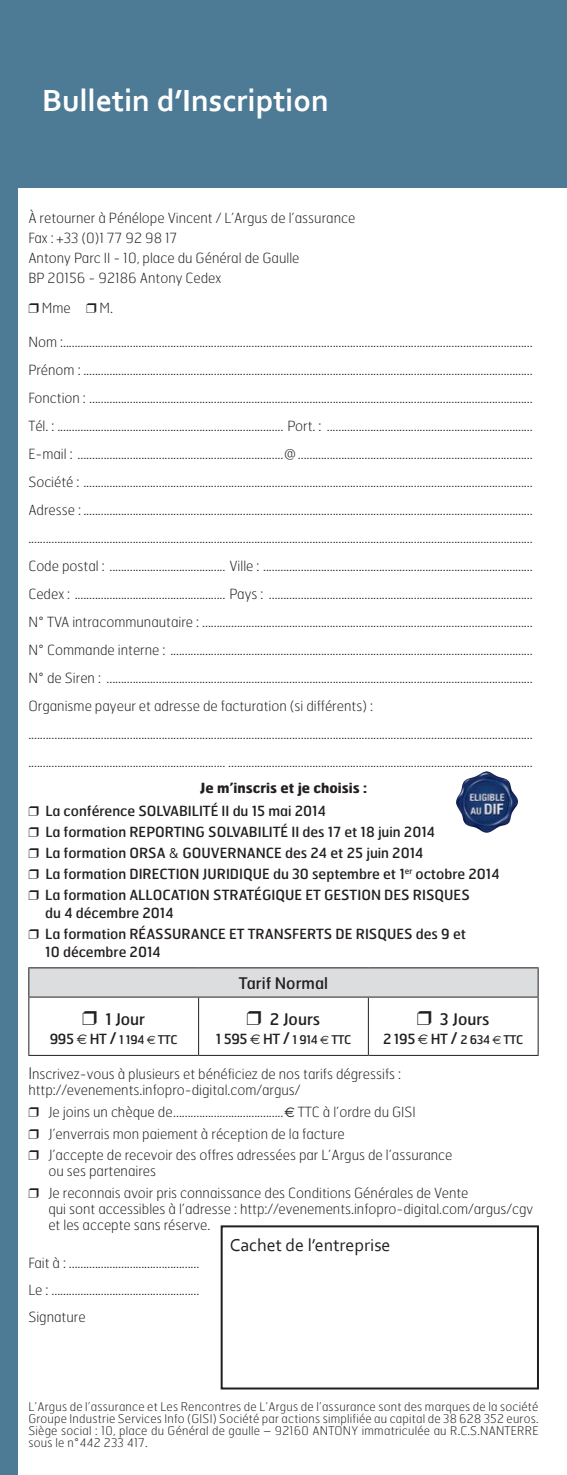
<style>
.page{position:relative;width:567px;height:1475px;background:#fff}
.page>*{position:absolute;margin:0;border:0;box-sizing:border-box;transform-origin:0 0}
.t1{font:700 32px "Corbel";color:#fff}
.t2{font:18px "Corbel";color:#231f20}
.t3{font:16px "Hermes";color:#231f20}
.t4{font:100 14px/28px "Hermes";color:#231f20}
.t5{font:14px/20.8px "Hermes";color:#231f20}
.t6{font:700 14px "Hermes";color:#231f20}
.t7{font:100 12px/12px "Hermes";letter-spacing:.02em;color:#231f20;text-align:justify}
.t8{font:12px "Hermes";letter-spacing:-.025em;color:#231f20}
.s1{font-family:"DIN"}
.s2{font-size:14px}
.s3{font-family:"Euro Sans";font-size:14px}
.s4{font-size:16px}
.s5{font-family:"Euro Sans"}
.s6{font-family:"Euro Sans";font-weight:400}
</style>
<div class="page">
<div style="left:0;top:0;width:567px;height:187px;background:#4d7a95"></div>
<div style="left:0;top:168px;width:17px;height:1306px;background:#4d7a95"></div>
<hr style="left:28px;top:967px;width:171px;height:1px;background:#231f20">
<hr style="left:199px;top:967px;width:169px;height:1px;background:#231f20">
<hr style="left:368px;top:967px;width:171px;height:1px;background:#231f20">
<img style="left:456px;top:771px;width:62px;height:61px">
<div style="left:221px;top:1225px;width:318px;height:164px;border:2px solid #231f20"></div>
<svg style="left:28px;top:968px;width:511px;height:87px"></svg>
<h1 class="t1" style="left:42px;top:81px;width:288px">Bulletin d’Inscription</h1>
<p class="t4" style="left:28px;top:208px;width:328px;line-height:20px">À retourner à Pénélope Vincent / L’Argus de l’assurance Fax : +33 (0)1 77 92 98 17<br>Antony Parc II - 10, place du Général de Gaulle<br>BP 20156 - 92186 Antony Cedex</p>
<p class="t4" style="left:42px;top:293px;width:30px">Mme</p>
<p class="t4" style="left:100px;top:293px;width:15px">M.</p>
<p class="t4" style="left:28px;top:327px;width:506px">Nom :..................................................................................................................................................................<br>Prénom : ...........................................................................................................................................................<br>Fonction : .........................................................................................................................................................<br>Tél. : .............................................................................. Port. : .......................................................................<br>E-mail : .......................................................................@ .................................................................................<br>Société : ...........................................................................................................................................................<br>Adresse : ........................................................................................................................................................... ..............................................................................................................................................................................<br>Code postal : ........................................ Ville : .............................................................................................<br>Cedex : .................................................... Pays : ...........................................................................................<br>N° TVA intracommunautaire : ..................................................................................................................<br>N° Commande interne : .............................................................................................................................<br>N° de Siren : ...................................................................................................................................................<br>Organisme payeur et adresse de facturation (si différents) : .............................................................................................................................................................................. .................................................................... .........................................................................................................</p>
<p class="t6" style="left:200px;top:778px;width:169px">Je m’inscris et je choisis :</p>
<p class="t5" style="left:45px;top:800px;width:456px">La conférence SOLVABILITÉ II du 15 mai 2014<br>La formation REPORTING SOLVABILITÉ II des 17 et 18 juin 2014<br>La formation ORSA <span class="s1">&amp;</span> GOUVERNANCE des 24 et 25 juin 2014<br>La formation DIRECTION JURIDIQUE du 30 septembre et 1<sup>er</sup> octobre 2014<br>La formation ALLOCATION STRATÉGIQUE ET GESTION DES RISQUES</p>
<p class="t5" style="left:45px;top:901px;width:422px">du 4 décembre 2014<br>La formation RÉASSURANCE ET TRANSFERTS DE RISQUES des 9 et</p>
<p class="t5" style="left:45px;top:940px;width:117px">10 décembre 2014</p>
<p class="t3" style="left:239px;top:972px;width:91px">Tarif Normal</p>
<p class="t3" style="left:105px;top:1008px;width:41px">1 Jour</p>
<p class="t8" style="left:50px;top:1031px;width:130px"><span class="s2">995</span> <span class="s3">E</span> <span class="s2">HT</span> <span class="s4">/</span> 1 194 <span class="s5">E</span> TTC</p>
<p class="t3" style="left:440px;top:1008px;width:51px">3 Jours</p>
<p class="t8" style="left:383px;top:1031px;width:142px"><span class="s2">2 195</span> <span class="s3">E</span> <span class="s2">HT</span> <span class="s4">/</span> 2 634 <span class="s5">E</span> TTC</p>
<p class="t4" style="left:28px;top:1065px;width:374px;line-height:16px"><span class="s4">I</span>nscrivez-vous à plusieurs et bénéficiez de nos tarifs dégressifs : http://evenements.infopro-digital.com/argus/</p>
<p class="t4" style="left:48px;top:1100px;width:406px;line-height:21.6px">Je joins un chèque de......................................<span class="s6">E</span> TTC à l’ordre du GISI<br>J’enverrais mon paiement à réception de la facture<br>J’accepte de recevoir des offres adressées par L’Argus de l’assurance</p>
<p class="t4" style="left:48px;top:1159px;width:422px;line-height:21.6px">ou ses partenaires<br>Je reconnais avoir pris connaissance des Conditions Générales de Vente</p>
<p class="t4" style="left:48px;top:1200px;width:486px;line-height:16px">qui sont accessibles à l’adresse : http://evenements.infopro-digital.com/argus/cgv et les accepte sans réserve.</p>
<p class="t4" style="left:28px;top:1248px;width:172px;line-height:27.4px;text-align:justify">Fait à : .............................................<br>Le : ...................................................<br>Signature</p>
<p class="t3" style="left:270px;top:1008px;width:52px">2 Jours</p>
<p class="t8" style="left:216px;top:1031px;width:137px"><span class="s2">1 595</span> <span class="s3">E</span> <span class="s2">HT</span> <span class="s4">/</span> 1 914 <span class="s5">E</span> TTC</p>
<p class="t2" style="left:230px;top:1234px;width:162px">Cachet de l’entreprise</p>
<p class="t7" style="left:28px;top:1400px;width:512px">L’Argus de l’assurance et Les Rencontres de L’Argus de l’assurance sont des marques de la société Groupe Industrie Services Info (GISI) Société par actions simplifiée au capital de 38 628 352 euros.<br>Siège social : 10, place du Général de gaulle – 92160 ANTONY immatriculée au R.C.S.NANTERRE sous le n°442 233 417.</p>
</div>
